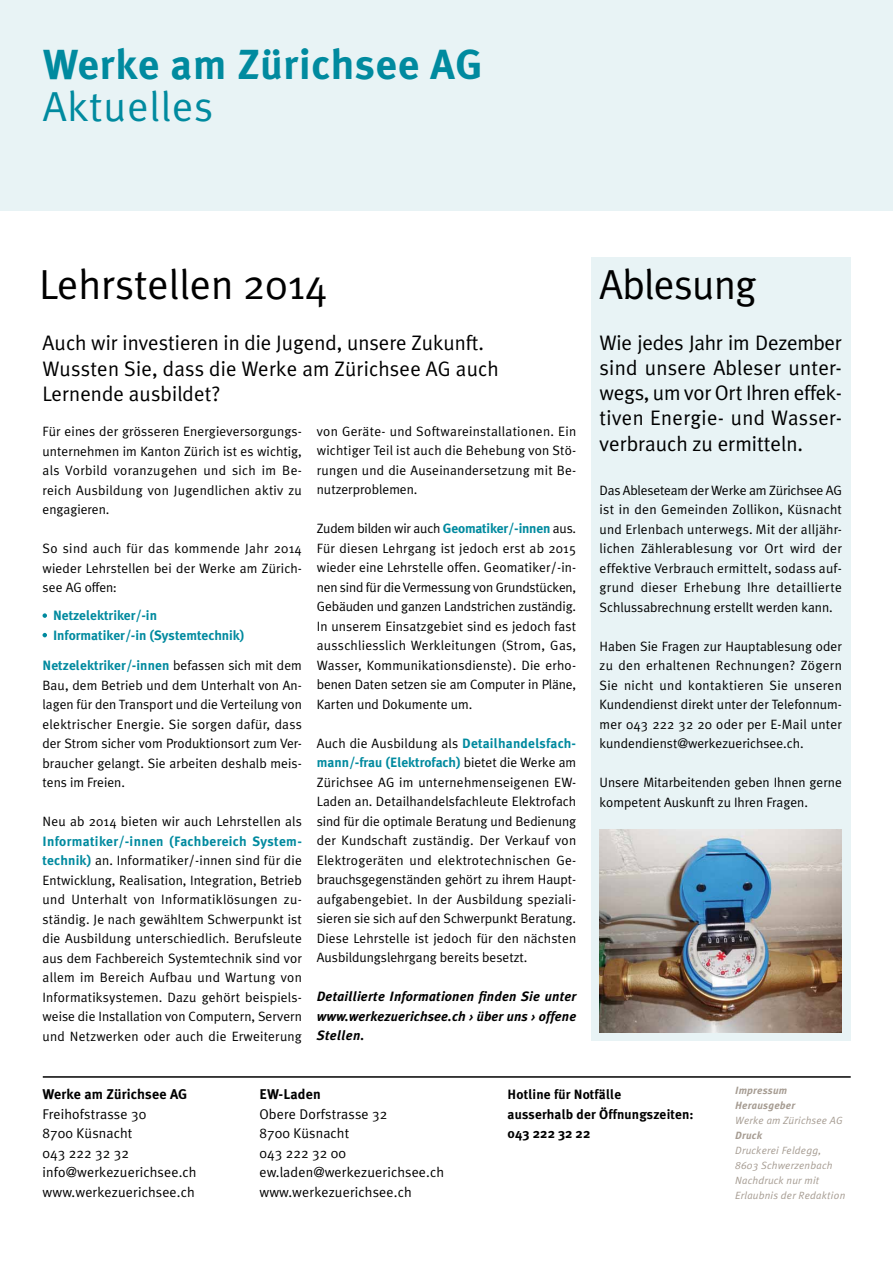
<style>
.page{position:relative;width:893px;height:1263px;background:#fff}
.page>*{position:absolute;margin:0;border:0;box-sizing:border-box;transform-origin:0 0}
.t1{font:42px "Meta Plus Normal";color:#000}
.t2{font:700 42px "Meta Plus";letter-spacing:.02em;color:#008a9f}
.t3{font:42px "Meta Plus Normal";letter-spacing:.02em;color:#008a9f}
.t4{font:21px/25.2px "Meta Plus Normal";color:#000;text-align:justify}
.t5{font:14.1px/19.5px "Meta Plus Normal";letter-spacing:.01em;color:#000}
.t6{font:700 14.1px "Meta Plus";letter-spacing:.01em;color:#000}
.t7{font:13.5px/19.5px "Meta Plus Normal";color:#000;text-align:justify}
.t8{font:700 13.5px/19.5px "Meta Plus";color:#008a9f}
.t9{font:italic 700 13.5px/19.5px "Meta Plus";letter-spacing:.01em;color:#000;text-align:justify}
.t10{font:700 13.5px/19.5px "Meta Plus";letter-spacing:.01em;color:#000}
.t11{font:700 13.5px "Meta Plus";letter-spacing:.025em;color:#008a9f}
.t12{font:italic 10.5px/15px "Meta Plus Normal";letter-spacing:.02em;color:#a69c92}
.t13{font:italic 700 10.5px/15px "Meta Plus";letter-spacing:.02em;color:#a69c92}
.s1{font-family:"Meta Plus Normal";font-weight:400;color:#000}
.s2{font-family:"Meta Plus";font-weight:700;color:#008a9f}
</style>
<div class="page">
<div style="left:0;top:0;width:893px;height:211px;background:#e8f3f5"></div>
<div style="left:591px;top:257px;width:259px;height:783px;background:#e8f3f5"></div>
<hr style="left:43px;top:1076px;width:808px;height:2px;background:#000">
<svg style="left:43px;top:613px;width:4px;height:5px"></svg>
<svg style="left:43px;top:633px;width:4px;height:4px"></svg>
<img style="left:600px;top:829px;width:242px;height:203px">
<h1 class="t2" style="left:43px;top:41px;width:441px">Werke am Zürichsee AG</h1>
<h1 class="t3" style="left:43px;top:83px;width:172px">Aktuelles</h1>
<h1 class="t1" style="left:39px;top:260px;width:290px">Lehrstellen 2014</h1>
<h2 class="t4" style="left:43px;top:330px;width:458px;text-align:left">Auch wir investieren in die Jugend, unsere Zukunft.<br>Wussten Sie, dass die Werke am Zürichsee AG auch<br>Lernende ausbildet?</h2>
<p class="t7" style="left:43px;top:421px;width:261px">Für eines der grösseren Energieversorgungs&shy;unternehmen im Kanton Zürich ist es wichtig, als Vorbild voranzugehen und sich im Be&shy;reich Ausbildung von Jugendlichen aktiv zu engagieren.</p>
<p class="t7" style="left:43px;top:538px;width:261px">So sind auch für das kommende Jahr 2014 wieder Lehrstellen bei der Werke am Zürich&shy;see AG offen:</p>
<p class="t8" style="left:53px;top:606px;width:193px">Netzelektriker/-in<br>Informatiker/-in (Systemtechnik)</p>
<p class="t8" style="left:43px;top:656px;width:261px">Netzelektriker/-innen <span class="s1">befassen sich mit dem</span></p>
<p class="t7" style="left:43px;top:675px;width:261px">Bau, dem Betrieb und dem Unterhalt von An&shy;lagen für den Transport und die Verteilung von elektrischer Energie. Sie sorgen dafür, dass der Strom sicher vom Produktionsort zum Ver&shy;braucher gelangt. Sie arbeiten deshalb meis&shy;tens im Freien.</p>
<p class="t7" style="left:43px;top:811px;width:261px">Neu ab 2014 bieten wir auch Lehrstellen als</p>
<p class="t11" style="left:43px;top:833px;width:261px">Informatiker/-innen (Fachbereich System-</p>
<p class="t7" style="left:43px;top:850px;width:261px"><span class="s2">technik)</span> an. Informatiker/-innen sind für die Entwicklung, Realisation, Integration, Betrieb und Unterhalt von Informatiklösungen zu&shy;ständig. Je nach gewähltem Schwerpunkt ist die Ausbildung unterschiedlich. Berufsleute aus dem Fachbereich Systemtechnik sind vor allem im Bereich Aufbau und Wartung von Informatiksystemen. Dazu gehört beispiels&shy;weise die Installation von Computern, Servern und Netzwerken oder auch die Erweiterung</p>
<p class="t7" style="left:317px;top:421px;width:261px">von Geräte- und Softwareinstallationen. Ein wichtiger Teil ist auch die Behebung von Stö&shy;rungen und die Auseinandersetzung mit Be&shy;nutzerproblemen.</p>
<p class="t7" style="left:317px;top:519px;width:261px">Zudem bilden wir auch <span class="s2">Geomatiker/-innen</span> aus.<br>Für diesen Lehrgang ist jedoch erst ab 2015 wieder eine Lehrstelle offen. Geomatiker/-in&shy;nen sind für die Vermessung von Grundstücken, Gebäuden und ganzen Landstrichen zuständig.<br>In unserem Einsatzgebiet sind es jedoch fast ausschliesslich Werkleitungen (Strom, Gas, Wasser, Kommunikationsdienste). Die erho&shy;benen Daten setzen sie am Computer in Pläne, Karten und Dokumente um.</p>
<p class="t7" style="left:317px;top:733px;width:261px">Auch die Ausbildung als <span class="s2">Detailhandelsfach-</span></p>
<p class="t8" style="left:317px;top:753px;width:261px">mann/-frau (Elektrofach) <span class="s1">bietet die Werke am</span></p>
<p class="t7" style="left:317px;top:772px;width:261px">Zürichsee AG im unternehmenseigenen EW-Laden an. Detailhandelsfachleute Elektrofach sind für die optimale Beratung und Bedienung der Kundschaft zuständig. Der Verkauf von Elektrogeräten und elektrotechnischen Ge&shy;brauchsgegenständen gehört zu ihrem Haupt&shy;aufgabengebiet. In der Ausbildung speziali&shy;sieren sie sich auf den Schwerpunkt Beratung.<br>Diese Lehrstelle ist jedoch für den nächsten Ausbildungslehrgang bereits besetzt.</p>
<p class="t9" style="left:317px;top:987px;width:261px">Detaillierte Informationen finden Sie unter www.werkezuerichsee.ch › über uns › offene Stellen.</p>
<h1 class="t1" style="left:600px;top:260px;width:159px">Ablesung</h1>
<h2 class="t4" style="left:600px;top:330px;width:244px">Wie jedes Jahr im Dezember sind unsere Ableser unter&shy;wegs, um vor Ort Ihren effek&shy;tiven Energie- und Wasser&shy;verbrauch zu ermitteln.</h2>
<p class="t7" style="left:600px;top:480px;width:244px">Das Ableseteam der Werke am Zürichsee AG ist in den Gemeinden Zollikon, Küsnacht und Erlenbach unterwegs. Mit der alljähr&shy;lichen Zählerablesung vor Ort wird der effektive Verbrauch ermittelt, sodass auf&shy;grund dieser Erhebung Ihre detaillierte Schlussabrechnung erstellt werden kann.</p>
<p class="t7" style="left:600px;top:636px;width:244px">Haben Sie Fragen zur Hauptablesung oder zu den erhaltenen Rechnungen? Zögern Sie nicht und kontaktieren Sie unseren Kundendienst direkt unter der Telefonnum&shy;mer 043 222 32 20 oder per E-Mail unter kundendienst@werkezuerichsee.ch.</p>
<p class="t7" style="left:600px;top:772px;width:244px">Unsere Mitarbeitenden geben Ihnen gerne kompetent Auskunft zu Ihren Fragen.</p>
<p class="t6" style="left:43px;top:1086px;width:146px">Werke am Zürichsee AG</p>
<p class="t5" style="left:43px;top:1104px;width:156px">Freihofstrasse 30<br>8700 Küsnacht<br>043 222 32 32 info@werkezuerichsee.ch www.werkezuerichsee.ch</p>
<p class="t6" style="left:259px;top:1086px;width:63px">EW-Laden</p>
<p class="t5" style="left:259px;top:1104px;width:186px">Obere Dorfstrasse 32<br>8700 Küsnacht<br>043 222 32 00 ew.laden@werkezuerichsee.ch www.werkezuerichsee.ch</p>
<p class="t10" style="left:508px;top:1085px;width:188px">Hotline für Notfälle<br>ausserhalb der Öffnungszeiten:<br>043 222 32 22</p>
<p class="t13" style="left:735px;top:1083px;width:61px">Impressum<br>Herausgeber</p>
<p class="t12" style="left:735px;top:1113px;width:109px">Werke am Zürichsee AG</p>
<p class="t13" style="left:735px;top:1128px;width:28px">Druck</p>
<p class="t12" style="left:735px;top:1143px;width:112px">Druckerei Feldegg,<br>8603 Schwerzenbach<br>Nachdruck nur mit<br>Erlaubnis der Redaktion</p>
</div>
